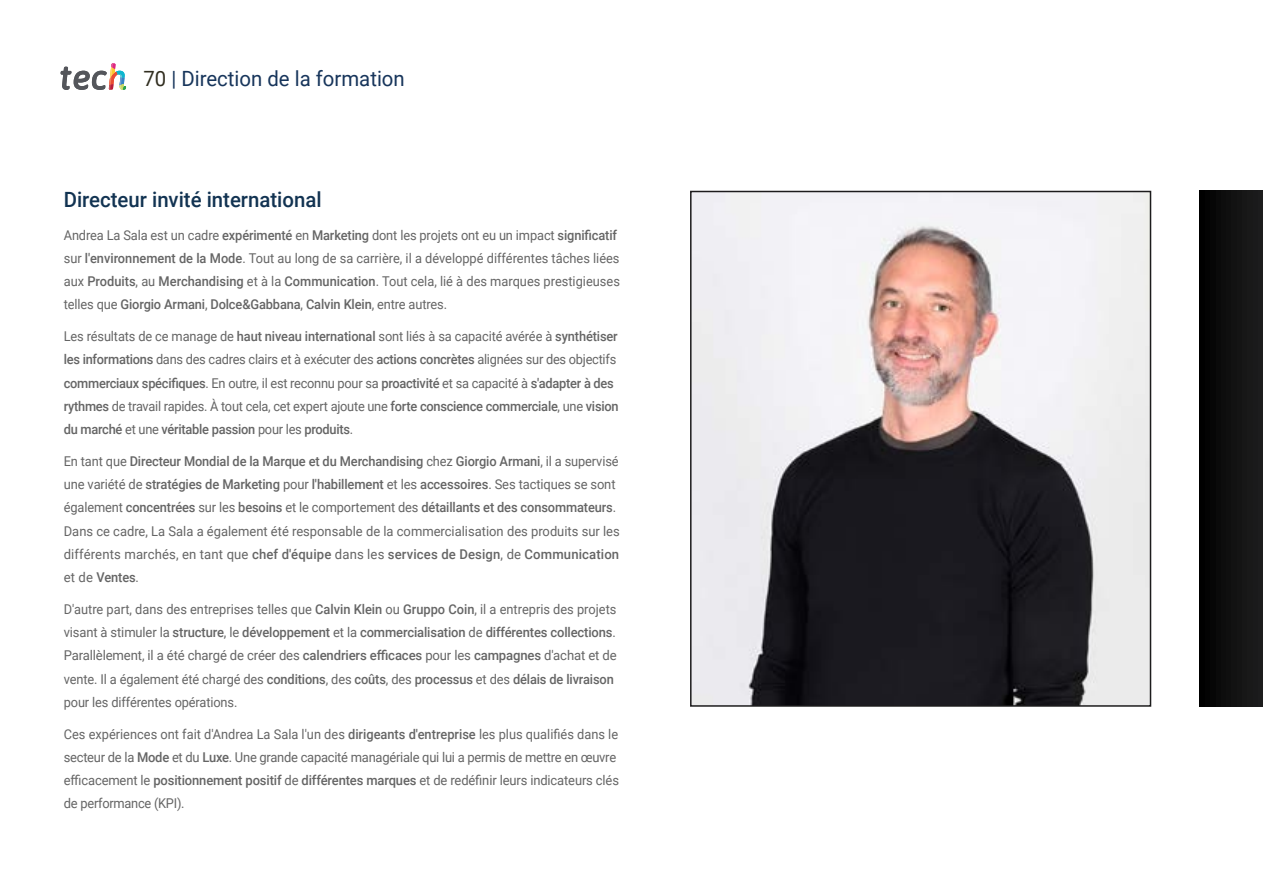
<style>
.page{position:relative;width:1263px;height:893px;background:#fff}
.page>*{position:absolute;margin:0;border:0;box-sizing:border-box;transform-origin:0 0}
.t1{font:500 21px "Roboto";color:#123352}
.t2{font:21px "Roboto";color:#17355b}
.t3{font:13.5px/23.2px "Roboto";letter-spacing:-.01em;color:#656565;scale:.95 1}
.s1{color:#312e20}
.s2{font-weight:500}
</style>
<div class="page">
<svg style="left:61px;top:63px;width:65px;height:27px"></svg>
<div style="left:1199px;top:191px;width:64px;height:516px;background:linear-gradient(to right,#000,#1e1e1f)"></div>
<img style="left:693px;top:194px;width:455px;height:510px">
<div style="left:690px;top:191px;width:461px;height:516px;border:2px solid #1d1c1d"></div>
<h1 class="t2" style="left:144px;top:64px;width:263px"><span class="s1">70</span> | Direction de la formation</h1>
<h1 class="t1" style="left:64px;top:184px;width:259px">Directeur invité international</h1>
<p class="t3" style="left:64px;top:223px;width:587px">Andrea La Sala est un cadre <span class="s2">expérimenté</span> en <span class="s2">Marketing</span> dont les projets ont eu un impact <span class="s2">significatif </span>sur <span class="s2">l'environnement de la Mode</span>. Tout au long de sa carrière, il a développé différentes tâches liées aux <span class="s2">Produits</span>, au <span class="s2">Merchandising</span> et à la <span class="s2">Communication</span>. Tout cela, lié à des marques prestigieuses telles que <span class="s2">Giorgio Armani</span>, <span class="s2">Dolce&amp;Gabbana</span>, <span class="s2">Calvin Klein</span>, entre autres.</p>
<p class="t3" style="left:64px;top:324px;width:585px">Les résultats de ce manage de <span class="s2">haut niveau international</span> sont liés à sa capacité avérée à <span class="s2">synthétiser les informations</span> dans des cadres clairs et à exécuter des <span class="s2">actions concrètes</span> alignées sur des objectifs <span class="s2">commerciaux spécifiques</span>. En outre, il est reconnu pour sa <span class="s2">proactivité</span> et sa capacité à <span class="s2">s'adapter à des rythmes</span> de travail rapides. À tout cela, cet expert ajoute une <span class="s2">forte conscience commerciale</span>, une <span class="s2">vision du marché</span> et une <span class="s2">véritable passion</span> pour les <span class="s2">produits</span>.</p>
<p class="t3" style="left:64px;top:449px;width:587px">En tant que <span class="s2">Directeur Mondial de la Marque et du Merchandising</span> chez <span class="s2">Giorgio Armani</span>, il a supervisé une variété de <span class="s2">stratégies de Marketing</span> pour <span class="s2">l'habillement</span> et les <span class="s2">accessoires</span>. Ses tactiques se sont également <span class="s2">concentrées</span> sur les <span class="s2">besoins</span> et le comportement des <span class="s2">détaillants et des consommateurs</span>.<br>Dans ce cadre, La Sala a également été responsable de la commercialisation des produits sur les différents marchés, en tant que <span class="s2">chef d'équipe</span> dans les <span class="s2">services de Design</span>, de <span class="s2">Communication </span>et de <span class="s2">Ventes</span>.</p>
<p class="t3" style="left:64px;top:597px;width:583px">D'autre part, dans des entreprises telles que <span class="s2">Calvin Klein</span> ou <span class="s2">Gruppo Coin</span>, il a entrepris des projets visant à stimuler la <span class="s2">structure</span>, le <span class="s2">développement</span> et la <span class="s2">commercialisation</span> de <span class="s2">différentes collections</span>.<br>Parallèlement, il a été chargé de créer des <span class="s2">calendriers efficaces</span> pour les <span class="s2">campagnes</span> d'achat et de vente. Il a également été chargé des <span class="s2">conditions</span>, des <span class="s2">coûts</span>, des <span class="s2">processus</span> et des <span class="s2">délais de livraison </span>pour les différentes opérations.</p>
<p class="t3" style="left:64px;top:722px;width:586px">Ces expériences ont fait d'Andrea La Sala l'un des <span class="s2">dirigeants d'entreprise</span> les plus qualifiés dans le secteur de la <span class="s2">Mode</span> et du <span class="s2">Luxe</span>. Une grande capacité managériale qui lui a permis de mettre en œuvre efficacement le <span class="s2">positionnement positif</span> de <span class="s2">différentes marques</span> et de redéfinir leurs indicateurs clés de performance (KPI).</p>
</div>
